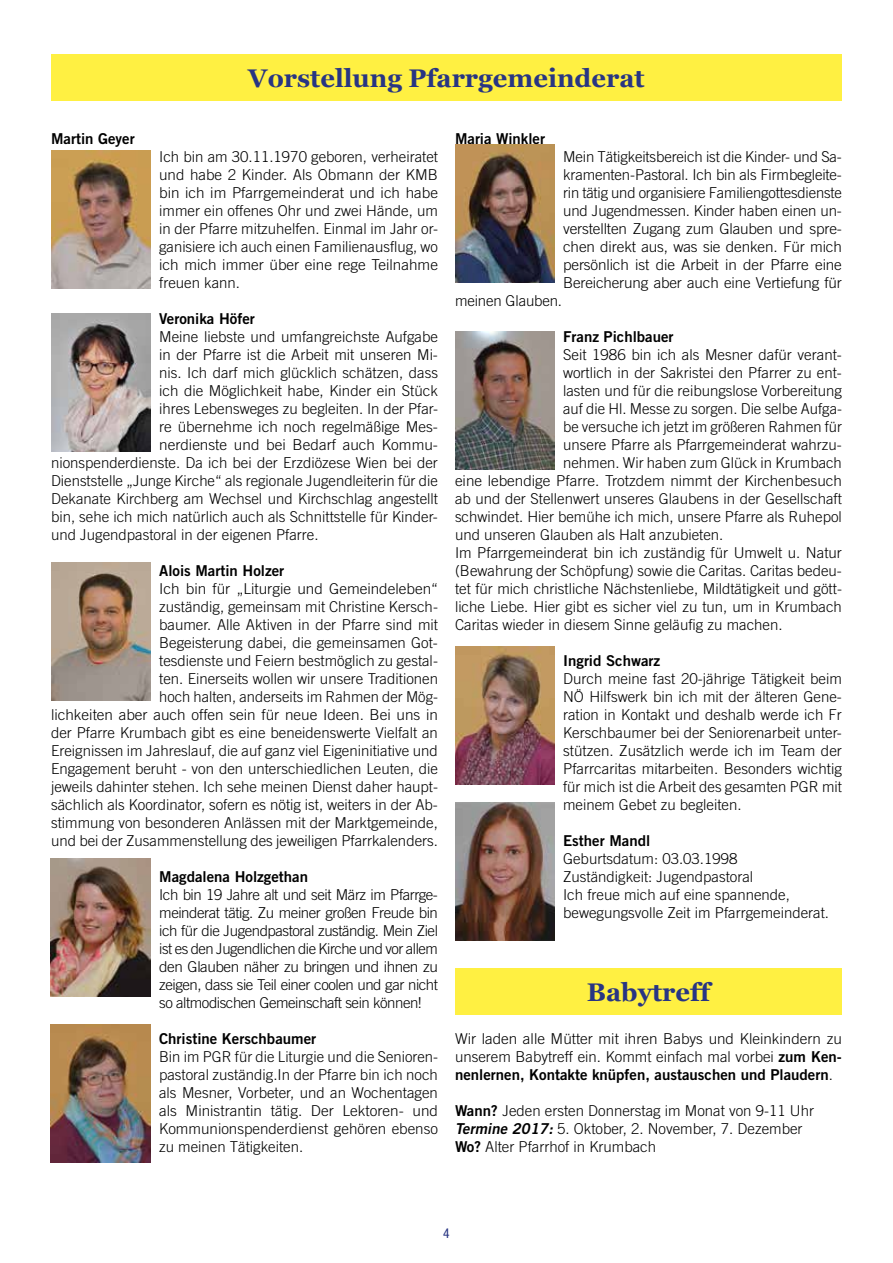
<style>
.page{position:relative;width:893px;height:1263px;background:#fff}
.page>*{position:absolute;margin:0;border:0;box-sizing:border-box;transform-origin:0 0}
.t1{font:700 25.5px "Georgia";color:#283583}
.t2{font:300 15px/18px "Trade Gothic";color:#000;text-align:justify}
.t3{font:15px "Trade Gothic Bold Two";color:#000}
.t4{font:condensed 13.5px "Helvetica Neue LT Std";color:#283583}
.s1{font-family:"Trade Gothic Bold Two";font-weight:400}
.s2{font-family:"Trade Gothic";font-weight:300}
.s3{font-family:"Trade Gothic Bold Two";font-weight:400;font-style:italic}
</style>
<div class="page">
<div style="left:51px;top:54px;width:791px;height:47px;background:#fff042"></div>
<div style="left:455px;top:968px;width:387px;height:46px;background:#fff042"></div>
<img style="left:51px;top:562px;width:100px;height:138px">
<img style="left:51px;top:1024px;width:100px;height:138px">
<img style="left:455px;top:646px;width:100px;height:138px">
<img style="left:455px;top:802px;width:100px;height:138px">
<img style="left:51px;top:858px;width:100px;height:139px">
<img style="left:455px;top:144px;width:100px;height:138px">
<img style="left:51px;top:150px;width:100px;height:138px">
<img style="left:51px;top:313px;width:100px;height:138px">
<img style="left:455px;top:331px;width:100px;height:138px">
<p class="t3" style="left:51px;top:129px;width:85px">Martin Geyer</p>
<h1 class="t1" style="left:248px;top:59px;width:398px">Vorstellung Pfarrgemeinderat</h1>
<p class="t3" style="left:455px;top:129px;width:92px">Maria Winkler</p>
<p class="t2" style="left:159px;top:147px;width:280px">Ich bin am 30.11.1970 geboren, verheiratet und habe 2 Kinder. Als Obmann der KMB bin ich im Pfarrgemeinderat und ich habe immer ein offenes Ohr und zwei Hände, um in der Pfarre mitzuhelfen. Einmal im Jahr or&shy;ganisiere ich auch einen Familienausflug, wo ich mich immer über eine rege Teilnahme freuen kann.</p>
<p class="t3" style="left:159px;top:309px;width:97px">Veronika Höfer</p>
<p class="t2" style="left:159px;top:327px;width:280px">Meine liebste und umfangreichste Aufgabe</p>
<p class="t2" style="left:159px;top:345px;width:280px">in der Pfarre ist die Arbeit mit unseren Mi-</p>
<p class="t2" style="left:159px;top:363px;width:280px">nis. Ich darf mich glücklich schätzen, dass</p>
<p class="t2" style="left:159px;top:381px;width:280px">ich die Möglichkeit habe, Kinder ein Stück</p>
<p class="t2" style="left:159px;top:399px;width:280px">ihres Lebensweges zu begleiten. In der Pfar-</p>
<p class="t2" style="left:159px;top:417px;width:280px">re übernehme ich noch regelmäßige Mes-</p>
<p class="t2" style="left:159px;top:435px;width:280px">nerdienste und bei Bedarf auch Kommu-</p>
<p class="t2" style="left:51px;top:453px;width:388px">nionspenderdienste. Da ich bei der Erzdiözese Wien bei der</p>
<p class="t2" style="left:51px;top:471px;width:388px">Dienststelle „Junge Kirche“ als regionale Jugendleiterin für die</p>
<p class="t2" style="left:51px;top:489px;width:388px">Dekanate Kirchberg am Wechsel und Kirchschlag angestellt</p>
<p class="t2" style="left:51px;top:507px;width:388px">bin, sehe ich mich natürlich auch als Schnittstelle für Kinder-</p>
<p class="t2" style="left:51px;top:525px;width:269px">und Jugendpastoral in der eigenen Pfarre.</p>
<p class="t3" style="left:159px;top:561px;width:126px">Alois Martin Holzer</p>
<p class="t2" style="left:51px;top:579px;width:388px;text-align:right">Ich bin für „Liturgie und Gemeindeleben“<br>zuständig, gemeinsam mit Christine Kersch-<br>baumer. Alle Aktiven in der Pfarre sind mit<br>Begeisterung dabei, die gemeinsamen Got-<br>tesdienste und Feiern bestmöglich zu gestal-<br>ten. Einerseits wollen wir unsere Traditionen<br>hoch halten, anderseits im Rahmen der Mög-<br>lichkeiten aber auch offen sein für neue Ideen. Bei uns in der Pfarre Krumbach gibt es eine beneidenswerte Vielfalt an Ereignissen im Jahreslauf, die auf ganz viel Eigeninitiative und Engagement beruht - von den unterschiedlichen Leuten, die jeweils dahinter stehen. Ich sehe meinen Dienst daher haupt&shy;sächlich als Koordinator, sofern es nötig ist, weiters in der Ab&shy;stimmung von besonderen Anlässen mit der Marktgemeinde, und bei der Zusammenstellung des jeweiligen Pfarrkalenders.</p>
<p class="t3" style="left:159px;top:867px;width:150px">Magdalena Holzgethan</p>
<p class="t2" style="left:159px;top:885px;width:280px">Ich bin 19 Jahre alt und seit März im Pfarrge&shy;meinderat tätig. Zu meiner großen Freude bin ich für die Jugendpastoral zuständig. Mein Ziel ist es den Jugendlichen die Kirche und vor allem den Glauben näher zu bringen und ihnen zu zeigen, dass sie Teil einer coolen und gar nicht so altmodischen Gemeinschaft sein können!</p>
<p class="t3" style="left:159px;top:1029px;width:159px">Christine Kerschbaumer</p>
<p class="t2" style="left:159px;top:1047px;width:280px">Bin im PGR für die Liturgie und die Senioren&shy;pastoral zuständig.In der Pfarre bin ich noch als Mesner, Vorbeter, und an Wochentagen als Ministrantin tätig. Der Lektoren- und Kommunionspenderdienst gehören ebenso zu meinen Tätigkeiten.</p>
<p class="t2" style="left:563px;top:147px;width:280px">Mein Tätigkeitsbereich ist die Kinder- und Sa&shy;kramenten-Pastoral. Ich bin als Firmbegleite&shy;rin tätig und organisiere Familiengottesdienste und Jugendmessen. Kinder haben einen un&shy;verstellten Zugang zum Glauben und spre&shy;chen direkt aus, was sie denken. Für mich persönlich ist die Arbeit in der Pfarre eine Bereicherung aber auch eine Vertiefung für</p>
<p class="t2" style="left:455px;top:291px;width:109px">meinen Glauben.</p>
<p class="t3" style="left:563px;top:327px;width:112px">Franz Pichlbauer</p>
<p class="t2" style="left:563px;top:345px;width:280px">Seit 1986 bin ich als Mesner dafür verant-</p>
<p class="t2" style="left:563px;top:363px;width:280px">wortlich in der Sakristei den Pfarrer zu ent-</p>
<p class="t2" style="left:563px;top:381px;width:280px">lasten und für die reibungslose Vorbereitung</p>
<p class="t2" style="left:563px;top:399px;width:280px">auf die Hl. Messe zu sorgen. Die selbe Aufga-</p>
<p class="t2" style="left:563px;top:417px;width:280px">be versuche ich jetzt im größeren Rahmen für</p>
<p class="t2" style="left:563px;top:435px;width:280px">unsere Pfarre als Pfarrgemeinderat wahrzu-</p>
<p class="t2" style="left:563px;top:453px;width:280px">nehmen. Wir haben zum Glück in Krumbach</p>
<p class="t2" style="left:455px;top:471px;width:388px">eine lebendige Pfarre. Trotzdem nimmt der Kirchenbesuch</p>
<p class="t2" style="left:455px;top:489px;width:388px">ab und der Stellenwert unseres Glaubens in der Gesellschaft</p>
<p class="t2" style="left:455px;top:507px;width:388px">schwindet. Hier bemühe ich mich, unsere Pfarre als Ruhepol</p>
<p class="t2" style="left:455px;top:525px;width:270px">und unseren Glauben als Halt anzubieten.</p>
<p class="t2" style="left:455px;top:543px;width:388px">Im Pfarrgemeinderat bin ich zuständig für Umwelt u. Natur</p>
<p class="t2" style="left:455px;top:561px;width:388px">(Bewahrung der Schöpfung) sowie die Caritas. Caritas bedeu-</p>
<p class="t2" style="left:455px;top:579px;width:388px">tet für mich christliche Nächstenliebe, Mildtätigkeit und gött-</p>
<p class="t2" style="left:455px;top:597px;width:388px">liche Liebe. Hier gibt es sicher viel zu tun, um in Krumbach</p>
<p class="t2" style="left:455px;top:615px;width:329px">Caritas wieder in diesem Sinne geläufig zu machen.</p>
<p class="t3" style="left:563px;top:651px;width:99px">Ingrid Schwarz</p>
<p class="t2" style="left:563px;top:669px;width:280px">Durch meine fast 20-jährige Tätigkeit beim NÖ Hilfswerk bin ich mit der älteren Gene&shy;ration in Kontakt und deshalb werde ich Fr Kerschbaumer bei der Seniorenarbeit unter&shy;stützen. Zusätzlich werde ich im Team der Pfarrcaritas mitarbeiten. Besonders wichtig für mich ist die Arbeit des gesamten PGR mit meinem Gebet zu begleiten.</p>
<p class="t3" style="left:563px;top:831px;width:89px">Esther Mandl</p>
<p class="t2" style="left:563px;top:849px;width:267px;text-align:left">Geburtsdatum: 03.03.1998<br>Zuständigkeit: Jugendpastoral<br>Ich freue mich auf eine spannende, bewegungsvolle Zeit im Pfarrgemeinderat.</p>
<h1 class="t1" style="left:587px;top:973px;width:127px">Babytreff</h1>
<p class="t2" style="left:455px;top:1029px;width:388px">Wir laden alle Mütter mit ihren Babys und Kleinkindern zu unserem Babytreff ein. Kommt einfach mal vorbei <span class="s1">zum Ken-</span></p>
<p class="t3" style="left:455px;top:1065px;width:379px">nenlernen, Kontakte knüpfen, austauschen und Plaudern<span class="s2">.</span></p>
<p class="t2" style="left:455px;top:1101px;width:361px;text-align:left"><span class="s1">Wann?</span> Jeden ersten Donnerstag im Monat von 9-11 Uhr<br><span class="s3">Termine 2017:</span> 5. Oktober, 2. November, 7. Dezember<br><span class="s1">Wo?</span> Alter Pfarrhof in Krumbach</p>
<p class="t4" style="left:443px;top:1226px;width:8px">4</p>
</div>
